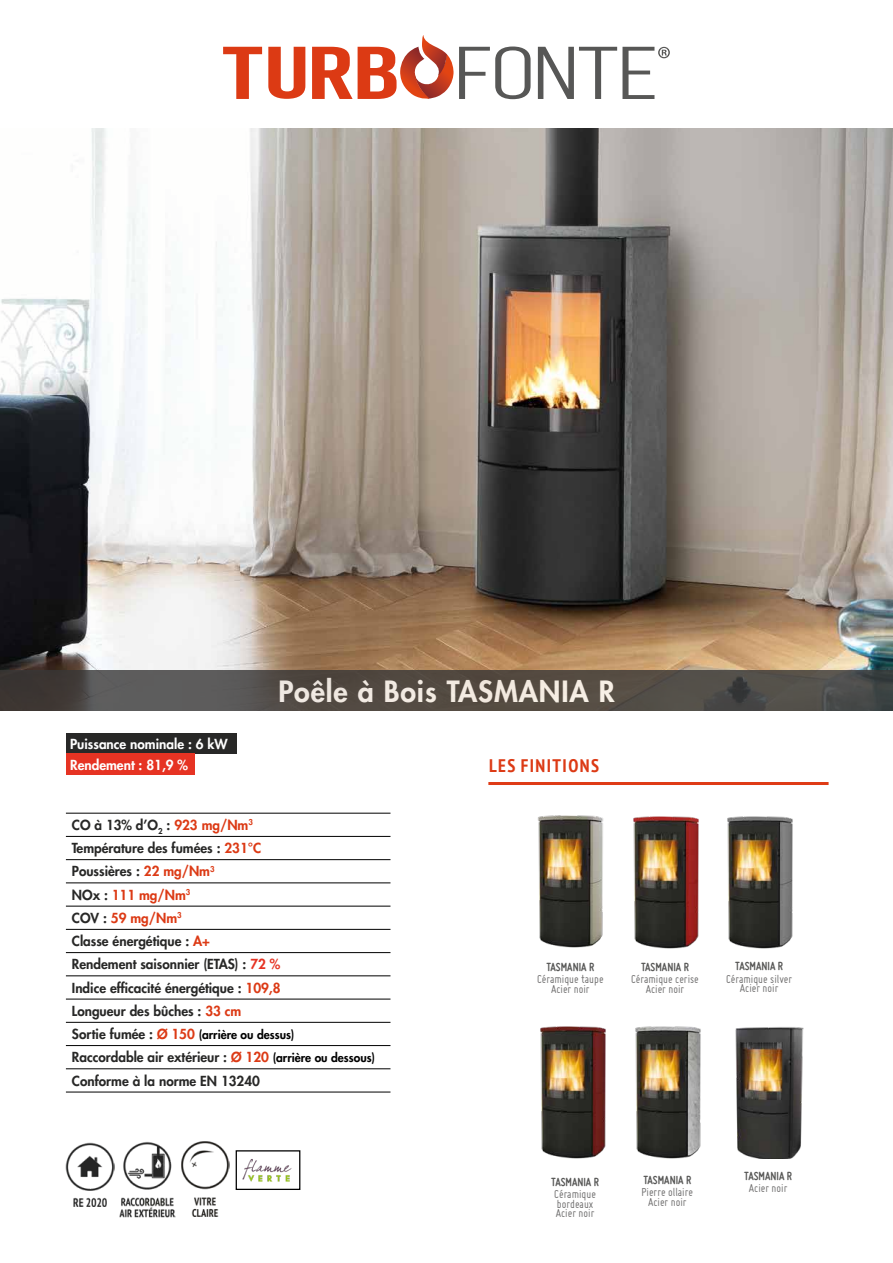
<style>
.page{position:relative;width:893px;height:1263px;background:#fff}
.page>*{position:absolute;margin:0;border:0;box-sizing:border-box;transform-origin:0 0}
.t1{font:800 28.5px "Futura LT";letter-spacing:.03em;color:#fff}
.t2{font:700 condensed 18.15px "PT Sans";letter-spacing:.08em;color:#dc3a15}
.t3{font:800 13.5px/23.2px "Futura LT";color:#282827}
.t4{font:800 13.5px/21px "Futura LT";color:#fff}
.t5{font:12.45px/9.6px "Miso";color:#706f6f;text-align:center}
.t6{font:700 12.45px "Miso";color:#575756}
.t7{font:800 12px "Futura LT";color:#000}
.s1{color:#dc3a15}
.s2{color:#e63323}
.s3{font-size:13.5px;color:#282827}
.s4{font-size:13.5px;color:#dc3a15}
.s5{font-size:12px;color:#000}
</style>
<div class="page">
<img style="left:0;top:128px;width:893px;height:542px">
<svg style="left:0;top:670px;width:893px;height:41px;background:#514c47"></svg>
<hr style="left:488px;top:782px;width:341px;height:3px;background:#df3b16">
<img style="left:537px;top:815px;width:67px;height:133px">
<img style="left:540px;top:1026px;width:66px;height:132px">
<img style="left:635px;top:1026px;width:66px;height:132px">
<img style="left:633px;top:816px;width:66px;height:133px">
<img style="left:727px;top:816px;width:66px;height:133px">
<img style="left:735px;top:1027px;width:69px;height:131px">
<svg style="left:223px;top:47px;width:39px;height:52px"></svg>
<svg style="left:268px;top:47px;width:37px;height:52px"></svg>
<svg style="left:538px;top:47px;width:132px;height:52px"></svg>
<svg style="left:312px;top:35px;width:219px;height:65px"></svg>
<div style="left:66px;top:733px;width:171px;height:21px;background:#282827"></div>
<div style="left:66px;top:753px;width:128px;height:22px;background:#e63323"></div>
<img style="left:66px;top:1142px;width:48px;height:64px">
<img style="left:120px;top:1142px;width:56px;height:76px">
<img style="left:181px;top:1142px;width:49px;height:74px">
<img style="left:242px;top:1159px;width:50px;height:23px">
<div style="left:236px;top:1150px;width:64px;height:40px;border:1px solid #000"></div>
<hr style="left:66px;top:813px;width:324px;height:1px;background:#000">
<hr style="left:66px;top:836px;width:324px;height:1px;background:#000">
<hr style="left:66px;top:859px;width:324px;height:1px;background:#000">
<hr style="left:66px;top:882px;width:324px;height:1px;background:#000">
<hr style="left:66px;top:906px;width:324px;height:1px;background:#000">
<hr style="left:66px;top:929px;width:324px;height:1px;background:#000">
<hr style="left:66px;top:952px;width:324px;height:1px;background:#000">
<hr style="left:66px;top:975px;width:324px;height:1px;background:#000">
<hr style="left:66px;top:999px;width:324px;height:1px;background:#000">
<hr style="left:66px;top:1022px;width:324px;height:1px;background:#000">
<hr style="left:66px;top:1045px;width:324px;height:1px;background:#000">
<hr style="left:66px;top:1068px;width:324px;height:1px;background:#000">
<hr style="left:66px;top:1092px;width:324px;height:1px;background:#000">
<p class="t4" style="left:70px;top:733px;width:159px">Puissance nominale : 6 kW<br>Rendement : 81,9 %</p>
<h1 class="t1" style="left:278px;top:672px;width:338px">Poêle à Bois TASMANIA R</h1>
<h2 class="t2" style="left:489px;top:754px;width:111px">LES FINITIONS</h2>
<p class="t3" style="left:72px;top:813px;width:210px">CO à 13% d’O<sub>2</sub> : <span class="s1">923 mg/Nm</span><sup>3<br></sup>Température des fumées : <span class="s1">231°C<br></span>Poussières : <span class="s1">22 mg/Nm</span><sup>3<br></sup>NOx : <span class="s1">111 mg/Nm</span><sup>3<br></sup>COV : <span class="s1">59 mg/Nm</span><sup>3<br></sup>Classe énergétique : <span class="s1">A+<br></span>Rendement saisonnier (ETAS) : <span class="s2">72 %<br></span>Indice efficacité énergétique : <span class="s1">109,8<br></span>Longueur des bûches : <span class="s1">33 cm</span></p>
<p class="t7" style="left:72px;top:1027px;width:224px"><span class="s3">Sortie fumée :</span> <span class="s4">Ø 150</span> (arrière ou dessus)</p>
<p class="t3" style="left:72px;top:1045px;width:305px">Raccordable air extérieur : <span class="s1">Ø 120</span> <span class="s5">(arrière ou dessous)<br></span>Conforme à la norme EN 13240</p>
<p class="t6" style="left:546px;top:959px;width:49px">TASMANIA R</p>
<p class="t5" style="left:537px;top:974px;width:68px">Céramique taupe<br>Acier noir</p>
<p class="t6" style="left:641px;top:959px;width:49px">TASMANIA R</p>
<p class="t5" style="left:631px;top:974px;width:69px">Céramique cerise<br>Acier noir</p>
<p class="t6" style="left:735px;top:959px;width:49px">TASMANIA R</p>
<p class="t5" style="left:726px;top:974px;width:68px">Céramique silver<br>Acier noir</p>
<p class="t6" style="left:551px;top:1175px;width:49px">TASMANIA R</p>
<p class="t5" style="left:554px;top:1189px;width:43px;text-align:left">Céramique bordeaux<br>Acier noir</p>
<p class="t6" style="left:643px;top:1173px;width:49px">TASMANIA R</p>
<p class="t5" style="left:641px;top:1187px;width:53px">Pierre ollaire<br>Acier noir</p>
<p class="t6" style="left:744px;top:1169px;width:49px">TASMANIA R</p>
<p class="t5" style="left:749px;top:1183px;width:40px">Acier noir</p>
</div>
